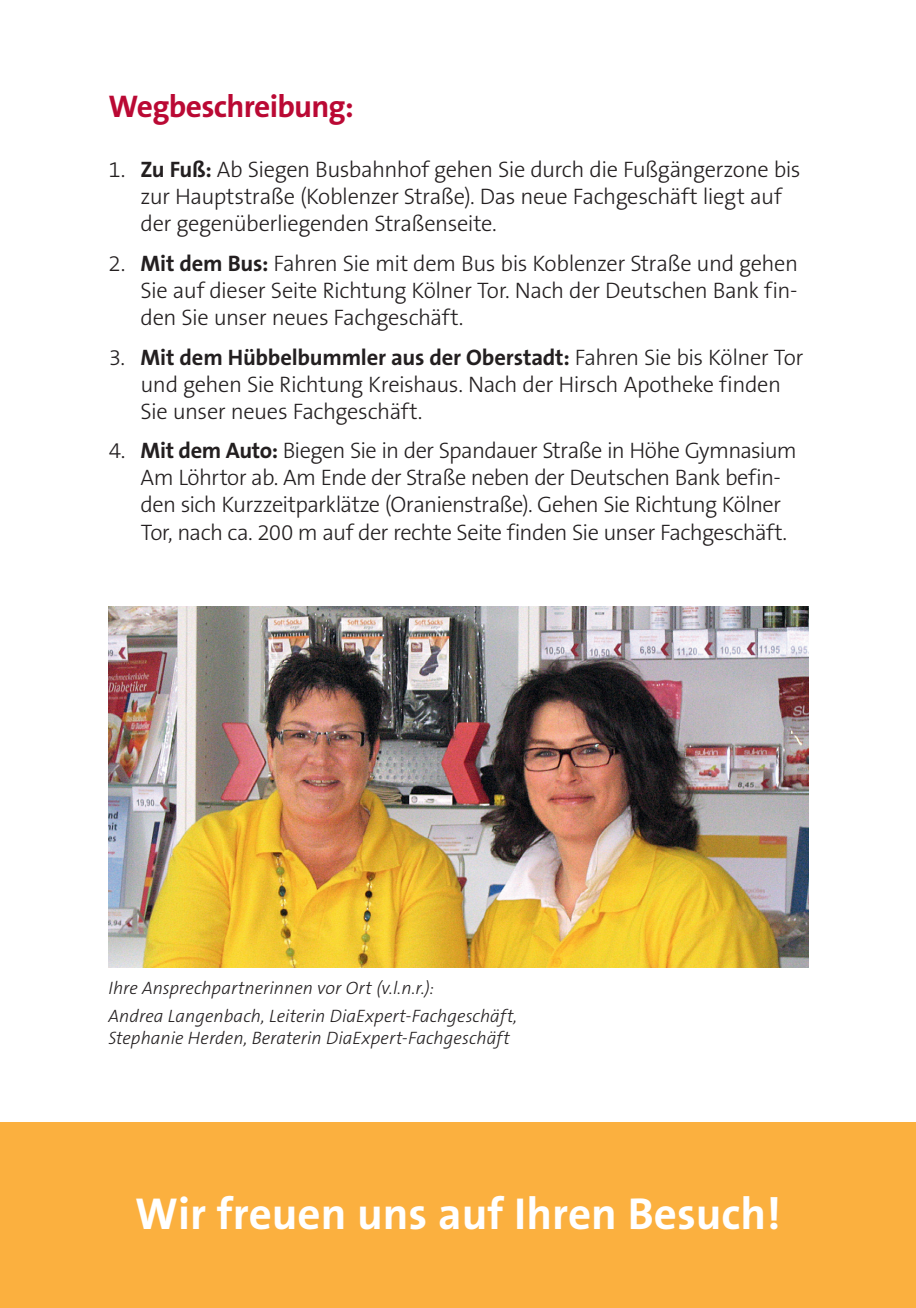
<style>
.page{position:relative;width:916px;height:1308px;background:#fff}
.page>*{position:absolute;margin:0;border:0;box-sizing:border-box;transform-origin:0 0}
.t1{font:700 45px "The Sans B7";color:#fff}
.t2{font:700 31.5px "The Sans B7";letter-spacing:-.025em;color:#ba0934}
.t3{font:300 22.5px/27px "The Sans B3";letter-spacing:-.025em;color:#231f20}
.t4{font:700 22.5px "The Sans B7";letter-spacing:-.01em;color:#231f20}
.t5{font:italic 300 18px/27.9px "The Sans B3";color:#231f20}
.s1{font-family:"The Sans B7";font-weight:700}
.s2{font-family:"The Sans B3";font-weight:300}
</style>
<div class="page">
<div style="left:0;top:1123px;width:915px;height:184px;background:#fbb03f"></div>
<img style="left:108px;top:606px;width:699px;height:361px">
<h2 class="t2" style="left:108px;top:89px;width:247px">Wegbeschreibung:</h2>
<p class="t3" style="left:140px;top:157px;width:661px;text-indent:-32px">1. <span class="s1">Zu Fuß:</span> Ab Siegen Busbahnhof gehen Sie durch die Fußgängerzone bis zur Hauptstraße (Koblenzer Straße). Das neue Fachgeschäft liegt auf der gegenüberliegenden Straßenseite.</p>
<p class="t3" style="left:141px;top:251px;width:658px;text-align:justify;text-indent:-32px">2. <span class="s1">Mit dem Bus:</span> Fahren Sie mit dem Bus bis Koblenzer Straße und gehen Sie auf dieser Seite Richtung Kölner Tor. Nach der Deutschen Bank fin&shy;den Sie unser neues Fachgeschäft.</p>
<p class="t4" style="left:109px;top:345px;width:696px"><span class="s2">3.</span> Mit dem Hübbelbummler aus der Oberstadt: <span class="s2">Fahren Sie bis Kölner Tor</span></p>
<p class="t3" style="left:141px;top:371px;width:641px">und gehen Sie Richtung Kreishaus. Nach der Hirsch Apotheke finden<br>Sie unser neues Fachgeschäft.</p>
<p class="t3" style="left:141px;top:438px;width:657px;text-indent:-32px">4. <span class="s1">Mit dem Auto:</span> Biegen Sie in der Spandauer Straße in Höhe Gymnasium Am Löhrtor ab. Am Ende der Straße neben der Deutschen Bank befin&shy;den sich Kurzzeitparklätze (Oranienstraße). Gehen Sie Richtung Kölner Tor, nach ca. 200 m auf der rechte Seite finden Sie unser Fachgeschäft.</p>
<p class="t5" style="left:108px;top:974px;width:410px">Ihre Ansprechpartnerinnen vor Ort (v.l.n.r.):<br>Andrea Langenbach, Leiterin DiaExpert-Fachgeschäft,</p>
<p class="t5" style="left:108px;top:1024px;width:403px">Stephanie Herden, Beraterin DiaExpert-Fachgeschäft</p>
<h1 class="t1" style="left:135px;top:1190px;width:647px">Wir freuen uns auf Ihren Besuch!</h1>
</div>
